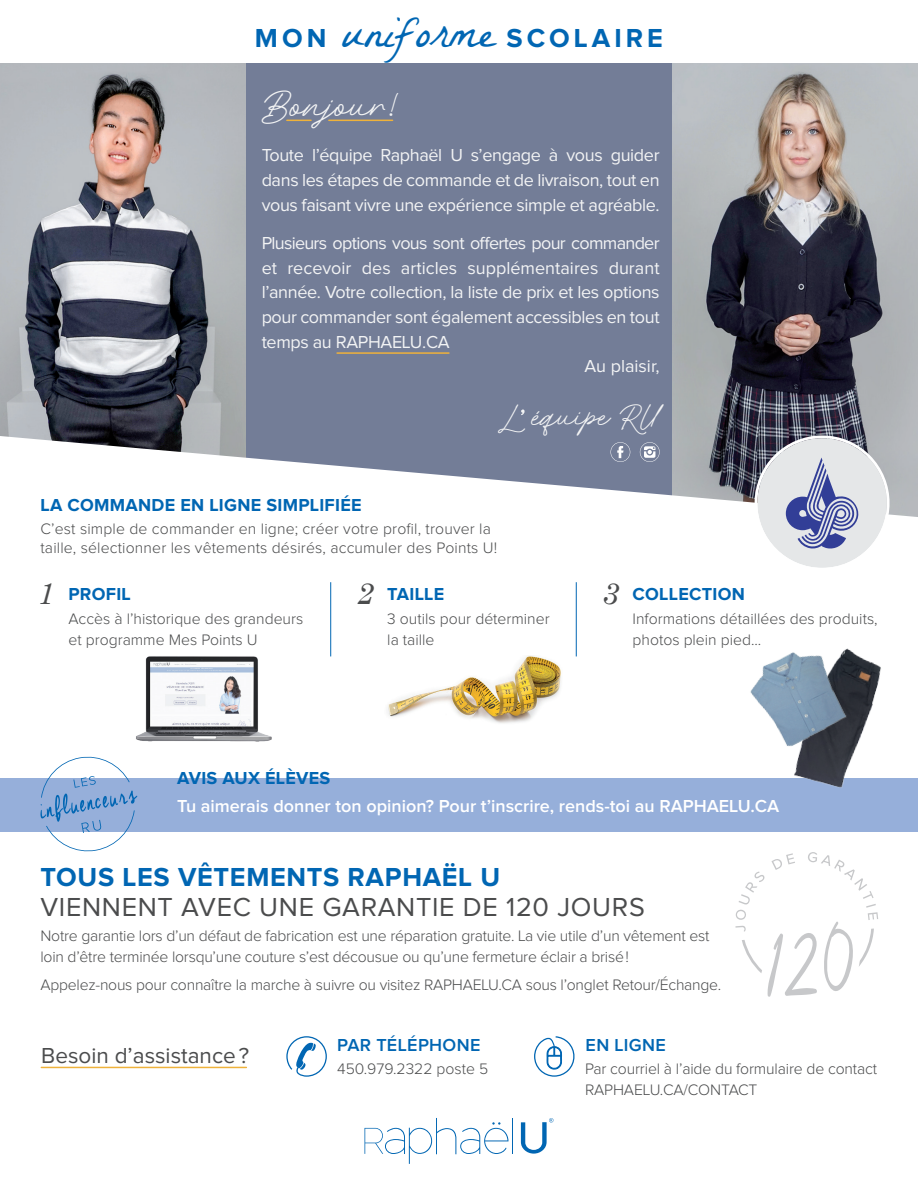
<style>
.page{position:relative;width:918px;height:1188px;background:#fff}
.page>*{position:absolute;margin:0;border:0;box-sizing:border-box;transform-origin:0 0}
.t1{font:57px "Jackson Script";color:#f2f3f4}
.t2{font:27px "Proxima Nova";letter-spacing:.025em;color:#4b4c4d}
.t3{font:700 27px "Proxima Nova";letter-spacing:.025em;color:#0166b3}
.t4{font:700 27px "Proxima Nova";letter-spacing:.15em;color:#0166b3}
.t5{font:24px "Rocket Clouds DEMO";color:#f2f3f4}
.t6{font:22.5px "Proxima Nova";color:#4b4c4d}
.t7{font:19.5px "Rocket Clouds DEMO";color:#f2f3f4}
.t8{font:18px/24.8px "Proxima Nova";letter-spacing:-.02em;color:#f2f3f4;text-align:justify}
.t9{font:700 18px "Proxima Nova";letter-spacing:.015em;color:#0166b3}
.t10{font:600 18px "Proxima Nova";color:#fff}
.t11{font:18px "Proxima Nova";color:#f2f3f4}
.t12{font:18px "Proxima Nova";letter-spacing:-.04em;color:#f2f3f4}
.t13{font:600 18px "Proxima Nova";letter-spacing:.02em;color:#0166b3}
.t14{font:300 15.75px/21px "Proxima Nova";letter-spacing:-.01em;color:#4b4c4d}
.t15{font:300 15.75px/18.9px "Proxima Nova";letter-spacing:.01em;color:#4b4c4d}
.s1{font-family:"La Belle Aurore";font-weight:400;font-size:46.5px}
.s2{font-family:"Jackson Script";font-size:45px}
.s3{font-family:"Century Schoolbook";font-weight:400;font-style:italic;font-size:30px;color:#4b4c4d}
</style>
<div class="page">
<img style="left:0;top:64px;width:246px;height:372px">
<img style="left:672px;top:64px;width:246px;height:372px">
<div style="left:246px;top:64px;width:426px;height:438px;background:#737d97"></div>
<svg style="left:1px;top:436px;width:917px;height:221px"></svg>
<svg style="left:735px;top:852px;width:143px;height:145px"></svg>
<hr style="left:330px;top:582px;width:1px;height:74px;background:#0166b3">
<hr style="left:576px;top:582px;width:1px;height:74px;background:#0166b3">
<svg style="left:755px;top:435px;width:135px;height:136px"></svg>
<img style="left:126px;top:656px;width:153px;height:86px">
<img style="left:382px;top:656px;width:189px;height:68px">
<div style="left:0;top:778px;width:918px;height:54px;background:#96afda"></div>
<svg style="left:40px;top:756px;width:97px;height:96px"></svg>
<img style="left:794px;top:637px;width:99px;height:151px">
<img style="left:738px;top:637px;width:116px;height:120px">
<svg style="left:364px;top:1118px;width:144px;height:46px"></svg>
<hr style="left:512px;top:1118px;width:1px;height:36px;background:#0166b3">
<svg style="left:521px;top:1118px;width:33px;height:36px"></svg>
<hr style="left:337px;top:352px;width:112px;height:2px;background:#efb23b">
<svg style="left:287px;top:120px;width:24px;height:1px"></svg>
<hr style="left:329px;top:120px;width:64px;height:1px;background:#efb23b">
<svg style="left:286px;top:1036px;width:41px;height:41px"></svg>
<hr style="left:41px;top:1067px;width:205px;height:1px;background:#efb23b">
<svg style="left:534px;top:1036px;width:41px;height:41px"></svg>
<h2 class="t4" style="left:255px;top:26px;width:410px">MON <span class="s1">uniforme</span> SCOLAIRE</h2>
<h3 class="t5" style="left:262px;top:94px;width:139px">Bonjour<span class="s2">!</span></h3>
<p class="t8" style="left:262px;top:144px;width:400px">Toute l’équipe Raphaël U s’engage à vous guider dans les étapes de commande et de livraison, tout en vous faisant vivre une expérience simple et agréable.</p>
<p class="t12" style="left:262px;top:235px;width:399px">Plusieurs options vous sont offertes pour commander</p>
<p class="t11" style="left:262px;top:259px;width:399px">et recevoir des articles supplémentaires durant</p>
<p class="t8" style="left:262px;top:281px;width:399px">l’année. Votre collection, la liste de prix et les options</p>
<p class="t8" style="left:262px;top:306px;width:399px">pour commander sont également accessibles en tout</p>
<p class="t8" style="left:262px;top:330px;width:189px">temps au RAPHAELU.CA</p>
<p class="t11" style="left:585px;top:358px;width:77px">Au plaisir,</p>
<h1 class="t1" style="left:520px;top:396px;width:7px">’</h1>
<p class="t7" style="left:533px;top:407px;width:128px">équipe RU</p>
<p class="t7" style="left:498px;top:407px;width:23px">L</p>
<p class="t9" style="left:40px;top:497px;width:323px">LA COMMANDE EN LIGNE SIMPLIFIÉE</p>
<p class="t15" style="left:40px;top:520px;width:458px">C’est simple de commander en ligne; créer votre profil, trouver la taille, sélectionner les vêtements désirés, accumuler des Points U!</p>
<p class="t9" style="left:38px;top:586px;width:95px"><span class="s3">1</span> PROFIL</p>
<p class="t9" style="left:357px;top:586px;width:89px"><span class="s3">2</span> TAILLE</p>
<p class="t9" style="left:602px;top:586px;width:144px"><span class="s3">3</span> COLLECTION</p>
<p class="t14" style="left:68px;top:608px;width:236px">Accès à l’historique des grandeurs et programme Mes Points U</p>
<p class="t14" style="left:387px;top:608px;width:164px">3 outils pour déterminer la taille</p>
<p class="t9" style="left:177px;top:770px;width:155px">AVIS AUX ÉLÈVES</p>
<p class="t14" style="left:633px;top:608px;width:247px">Informations détaillées des produits, photos plein pied...</p>
<p class="t10" style="left:177px;top:797px;width:604px">Tu aimerais donner ton opinion? Pour t’inscrire, rends-toi au RAPHAELU.CA</p>
<h2 class="t3" style="left:40px;top:865px;width:461px">TOUS LES VÊTEMENTS RAPHAËL U</h2>
<h2 class="t2" style="left:40px;top:895px;width:606px">VIENNENT AVEC UNE GARANTIE DE 120 JOURS</h2>
<p class="t14" style="left:40px;top:926px;width:670px">Notre garantie lors d’un défaut de fabrication est une réparation gratuite. La vie utile d’un vêtement est loin d’être terminée lorsqu’une couture s’est décousue ou qu’une fermeture éclair a brisé!</p>
<p class="t14" style="left:40px;top:974px;width:682px">Appelez-nous pour connaître la marche à suivre ou visitez RAPHAELU.CA sous l’onglet Retour/Échange.</p>
<h3 class="t6" style="left:41px;top:1046px;width:209px">Besoin d’assistance?</h3>
<p class="t13" style="left:337px;top:1036px;width:145px">PAR TÉLÉPHONE</p>
<p class="t14" style="left:337px;top:1058px;width:153px">450.979.2322 poste 5</p>
<p class="t13" style="left:585px;top:1036px;width:82px">EN LIGNE</p>
<p class="t14" style="left:585px;top:1058px;width:294px">Par courriel à l’aide du formulaire de contact<br>RAPHAELU.CA/CONTACT</p>
</div>
